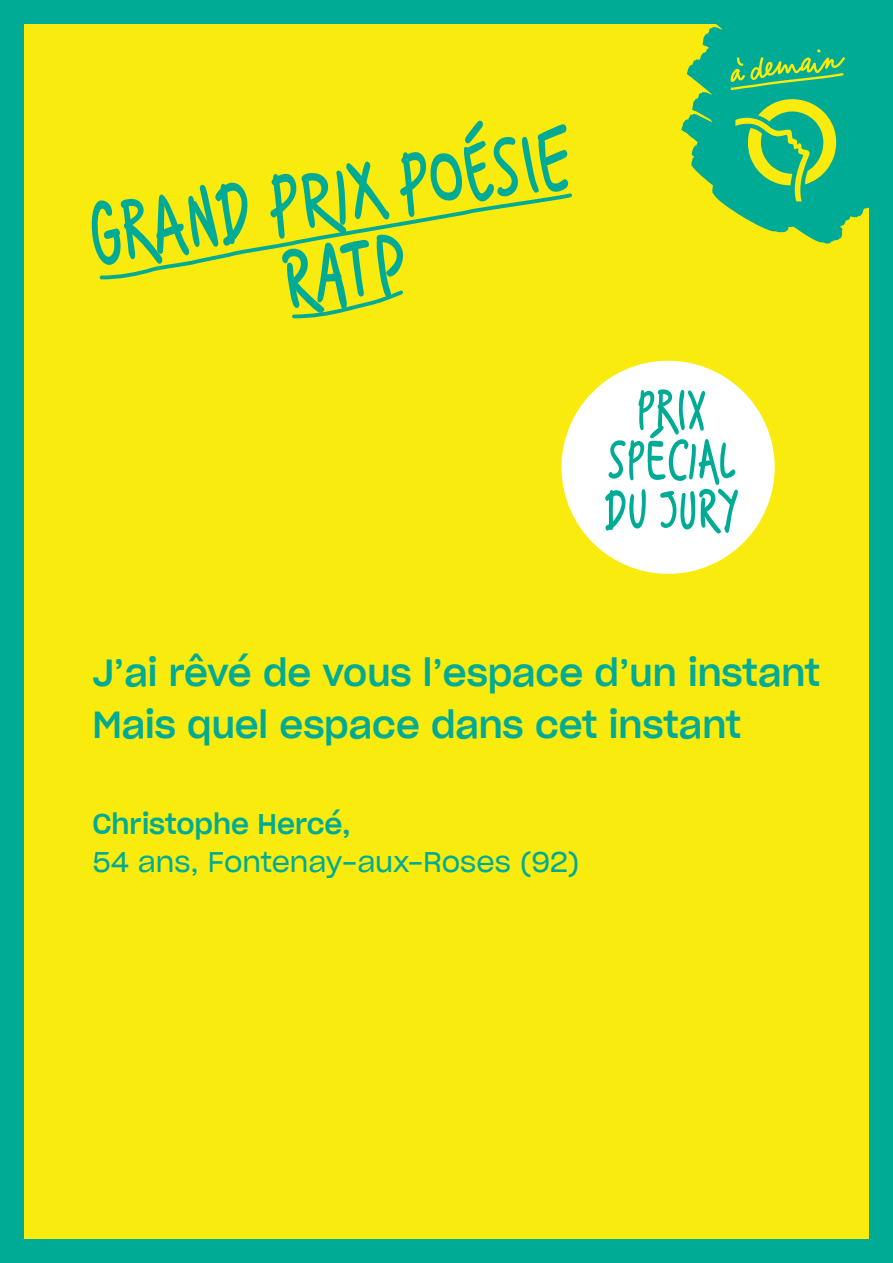
<style>
.page{position:relative;width:893px;height:1263px;background:#00ab95}
.page>*{position:absolute;margin:0;border:0;box-sizing:border-box;transform-origin:0 0}
.t1{font:91.35px/77.4px "Ademain";color:#00ab95;text-align:center}
.t2{font:60px/50.1px "Ademain";color:#00ab95;text-align:center}
.t3{font:36.75px/52.3px "Sharp Grotesk Medium 20";color:#00ab95}
.t4{font:27.75px "Sharp Grotesk Book 20";letter-spacing:-.005em;color:#00ab95}
.t5{font:27.75px "Sharp Grotesk Medium 20";color:#00ab95}
</style>
<div class="page">
<div style="left:24px;top:24px;width:845px;height:1215px;background:#f9eb0d"></div>
<svg style="left:681px;top:24px;width:188px;height:220px;fill:#00ab95"></svg>
<svg style="left:729px;top:49px;width:116px;height:152px"></svg>
<svg style="left:292px;top:290px;width:111px;height:29px"></svg>
<svg style="left:99px;top:193px;width:473px;height:87px"></svg>
<svg style="left:561px;top:360px;width:214px;height:214px;fill:#fff"></svg>
<h1 class="t1" style="left:83px;top:196px;width:488px;rotate:-9deg">GRAND PRIX POÉSIE<br>RATP</h1>
<h2 class="t2" style="left:604px;top:384px;width:136px">PRIX<br>SPÉCIAL<br>DU JURY</h2>
<p class="t3" style="left:92px;top:644px;width:729px">J’ai rêvé de vous l’espace d’un instant<br>Mais quel espace dans cet instant</p>
<p class="t5" style="left:92px;top:800px;width:260px">Christophe Hercé,</p>
<p class="t4" style="left:92px;top:840px;width:489px">54 ans, Fontenay-aux-Roses (92)</p>
</div>
